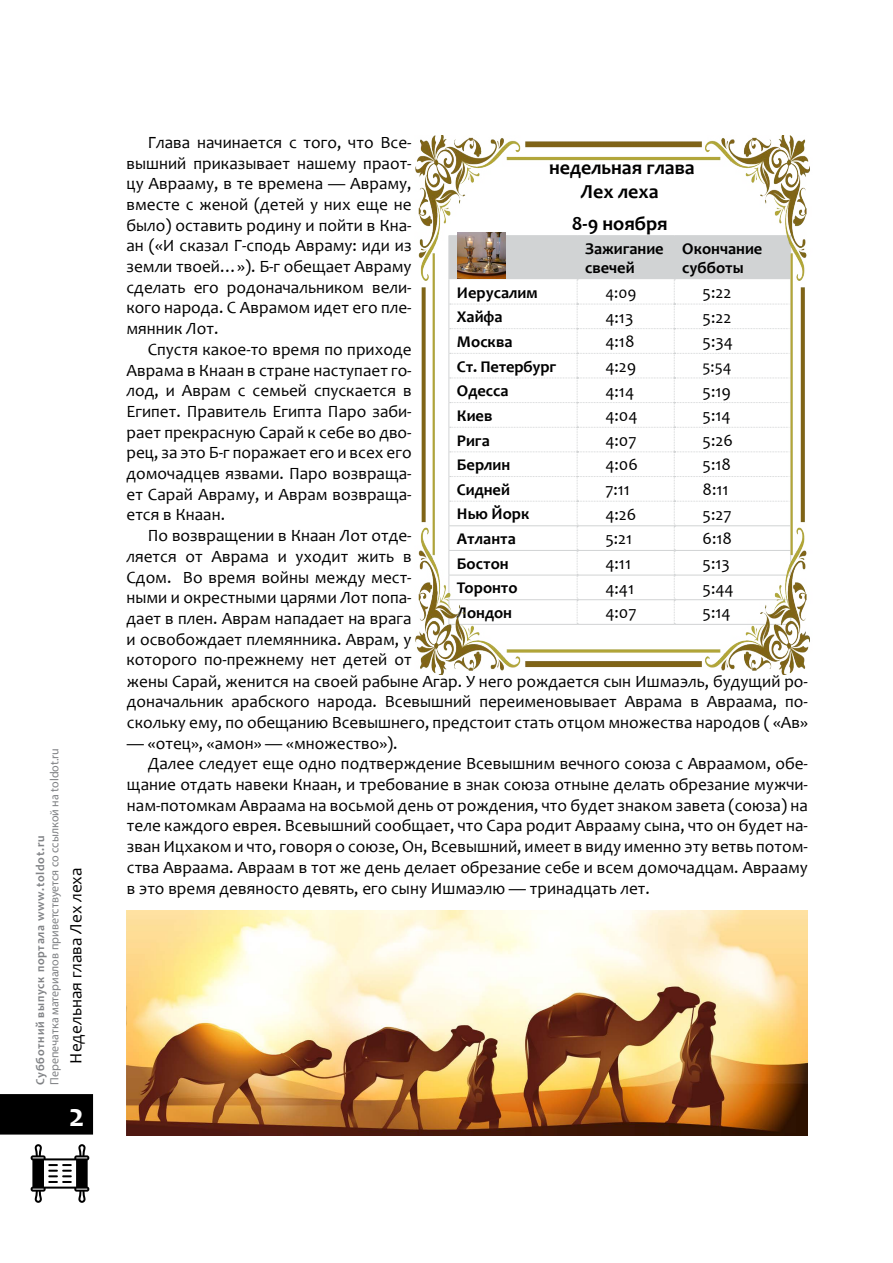
<style>
.page{position:relative;width:893px;height:1263px;background:#fff}
.page>*{position:absolute;margin:0;border:0;box-sizing:border-box;transform-origin:0 0}
.t1{font:700 33px "Candara";color:#fff}
.t2{font:700 19.95px/24px "Candara";color:#000;text-align:center}
.t3{font:17.25px/20.7px "Candara";color:#000;text-align:justify}
.t4{font:700 16.35px/19.6px "Candara";color:#000}
.t5{font:16.35px "Candara";color:#000}
.t6{font:12px "Myriad Pro";color:#808285}
.t7{font:700 12px "Candara";letter-spacing:.06em;color:#808285}
</style>
<div class="page">
<div style="left:0;top:1094px;width:93px;height:40px;background:#000"></div>
<svg style="left:31px;top:1144px;width:58px;height:59px"></svg>
<img style="left:415px;top:135px;width:395px;height:539px">
<img style="left:127px;top:910px;width:681px;height:225px">
<p class="t6" style="left:47px;top:1085px;width:338px;rotate:-90deg">Перепечатка материалов приветствуется со ссылкой на toldot.ru</p>
<p class="t7" style="left:33px;top:1085px;width:251px;rotate:-90deg">Субботний выпуск портала www.toldot.ru</p>
<p class="t3" style="left:65px;top:1064px;width:198px;rotate:-90deg">Недельная глава Лех леха</p>
<h1 class="t1" style="left:69px;top:1095px;width:17px">2</h1>
<p class="t3" style="left:126px;top:132px;width:287px;text-indent:21px">Глава начинается с того, что Все&shy;вышний приказывает нашему праот&shy;цу Аврааму, в те времена — Авраму, вместе с женой (детей у них еще не было) оставить родину и пойти в Кна&shy;ан («И сказал Г‑сподь Авраму: иди из земли твоей…»). Б‑г обещает Авраму сделать его родоначальником вели&shy;кого народа. С Аврамом идет его пле&shy;мянник Лот.</p>
<p class="t3" style="left:126px;top:339px;width:287px;text-indent:21px">Спустя какое-то время по приходе Аврама в Кнаан в стране наступает го&shy;лод, и Аврам с семьей спускается в Египет. Правитель Египта Паро заби&shy;рает прекрасную Сарай к себе во дво&shy;рец, за это Б‑г поражает его и всех его домочадцев язвами. Паро возвраща&shy;ет Сарай Авраму, и Аврам возвраща&shy;ется в Кнаан.</p>
<p class="t3" style="left:126px;top:525px;width:683px;text-align:left;text-indent:21px">По возвращении в Кнаан Лот отде-<br>ляется от Аврама и уходит жить в<br>Сдом. Во время войны между мест-<br>ными и окрестными царями Лот попа-<br>дает в плен. Аврам нападает на врага<br>и освобождает племянника. Аврам, у<br>которого по-прежнему нет детей от<br>жены Сарай, женится на своей рабыне Агар. У него рождается сын Ишмаэль, будущий ро&shy;доначальник арабского народа. Всевышний переименовывает Аврама в Авраама, по&shy;скольку ему, по обещанию Всевышнего, предстоит стать отцом множества народов ( «Ав»</p>
<p class="t3" style="left:127px;top:732px;width:272px">— «отец», «амон» — «множество»).</p>
<p class="t3" style="left:148px;top:753px;width:661px">Далее следует еще одно подтверждение Всевышним вечного союза с Авраамом, обе-</p>
<p class="t3" style="left:127px;top:774px;width:682px">щание отдать навеки Кнаан, и требование в знак союза отныне делать обрезание мужчи-</p>
<p class="t3" style="left:127px;top:795px;width:682px">нам-потомкам Авраама на восьмой день от рождения, что будет знаком завета (союза) на</p>
<p class="t3" style="left:127px;top:815px;width:682px">теле каждого еврея. Всевышний сообщает, что Сара родит Аврааму сына, что он будет на-</p>
<p class="t3" style="left:127px;top:836px;width:682px">зван Ицхаком и что, говоря о союзе, Он, Всевышний, имеет в виду именно эту ветвь потом-</p>
<p class="t3" style="left:127px;top:857px;width:682px">ства Авраама. Авраам в тот же день делает обрезание себе и всем домочадцам. Аврааму</p>
<p class="t3" style="left:127px;top:877px;width:524px">в это время девяносто девять, его сыну Ишмаэлю — тринадцать лет.</p>
<p class="t2" style="left:549px;top:155px;width:147px">недельная глава<br>Лех леха</p>
<p class="t2" style="left:572px;top:211px;width:97px">8-9 ноября</p>
<p class="t4" style="left:585px;top:238px;width:80px">Зажигание свечей</p>
<p class="t4" style="left:682px;top:238px;width:81px">Окончание субботы</p>
<p class="t4" style="left:457px;top:282px;width:82px">Иерусалим</p>
<p class="t5" style="left:605px;top:282px;width:32px">4:09</p>
<p class="t3" style="left:702px;top:282px;width:30px">5:22</p>
<p class="t4" style="left:457px;top:307px;width:47px">Хайфа</p>
<p class="t3" style="left:605px;top:306px;width:29px">4:13</p>
<p class="t3" style="left:702px;top:306px;width:30px">5:22</p>
<p class="t4" style="left:457px;top:332px;width:57px">Москва</p>
<p class="t3" style="left:605px;top:331px;width:31px">4:18</p>
<p class="t3" style="left:702px;top:331px;width:32px">5:34</p>
<p class="t4" style="left:457px;top:356px;width:101px">Ст. Петербург</p>
<p class="t3" style="left:605px;top:356px;width:32px">4:29</p>
<p class="t5" style="left:702px;top:356px;width:31px">5:54</p>
<p class="t4" style="left:457px;top:381px;width:53px">Одесса</p>
<p class="t3" style="left:605px;top:380px;width:30px">4:14</p>
<p class="t3" style="left:702px;top:380px;width:30px">5:19</p>
<p class="t4" style="left:457px;top:405px;width:37px">Киев</p>
<p class="t3" style="left:605px;top:405px;width:34px">4:04</p>
<p class="t3" style="left:702px;top:405px;width:30px">5:14</p>
<p class="t4" style="left:457px;top:430px;width:34px">Рига</p>
<p class="t3" style="left:605px;top:430px;width:33px">4:07</p>
<p class="t3" style="left:702px;top:430px;width:32px">5:26</p>
<p class="t4" style="left:457px;top:455px;width:55px">Берлин</p>
<p class="t3" style="left:605px;top:454px;width:34px">4:06</p>
<p class="t3" style="left:702px;top:454px;width:30px">5:18</p>
<p class="t4" style="left:457px;top:479px;width:54px">Сидней</p>
<p class="t3" style="left:605px;top:479px;width:26px">7:11</p>
<p class="t3" style="left:702px;top:479px;width:27px">8:11</p>
<p class="t4" style="left:457px;top:504px;width:74px">Нью Йорк</p>
<p class="t3" style="left:605px;top:504px;width:33px">4:26</p>
<p class="t3" style="left:702px;top:504px;width:30px">5:27</p>
<p class="t4" style="left:457px;top:529px;width:60px">Атланта</p>
<p class="t3" style="left:605px;top:528px;width:28px">5:21</p>
<p class="t3" style="left:702px;top:528px;width:31px">6:18</p>
<p class="t4" style="left:457px;top:553px;width:53px">Бостон</p>
<p class="t3" style="left:605px;top:553px;width:27px">4:11</p>
<p class="t3" style="left:702px;top:553px;width:29px">5:13</p>
<p class="t4" style="left:457px;top:578px;width:62px">Торонто</p>
<p class="t3" style="left:605px;top:577px;width:30px">4:41</p>
<p class="t3" style="left:702px;top:577px;width:33px">5:44</p>
<p class="t4" style="left:457px;top:603px;width:57px">Лондон</p>
<p class="t3" style="left:605px;top:602px;width:33px">4:07</p>
<p class="t3" style="left:702px;top:602px;width:30px">5:14</p>
</div>
